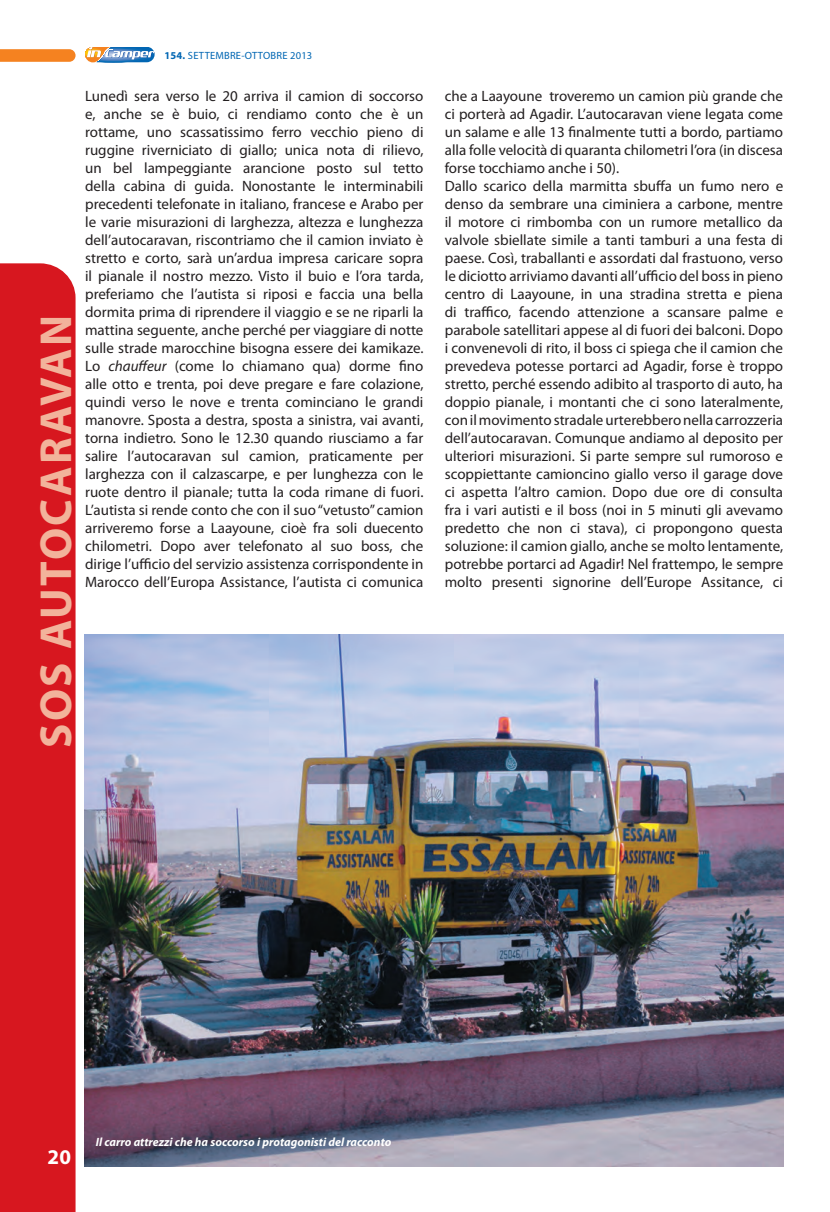
<style>
.page{position:relative;width:830px;height:1212px;background:#fff}
.page>*{position:absolute;margin:0;border:0;box-sizing:border-box;transform-origin:0 0}
.t1{font:700 45px "Myriad Pro";letter-spacing:.05em;color:#f2b39b}
.t2{font:700 21px "Myriad Pro";color:#fff}
.Normale{font:15px/18px "Myriad Pro";color:#231f20;text-align:justify}
.t3{font:italic 700 12px "Myriad Pro";color:#fff}
.t4{font:10.5px "Myriad Pro";letter-spacing:.02em;color:#0166b3}
.s1{font-weight:700}
.s2{font-style:italic}
</style>
<div class="page">
<svg style="left:85px;top:47px;width:69px;height:15px"></svg>
<svg style="left:0;top:49px;width:75px;height:13px"></svg>
<div style="left:0;top:263px;width:75px;height:949px;background:#d7171f"></div>
<img style="left:84px;top:635px;width:698px;height:532px">
<h1 class="t1" style="left:26px;top:748px;width:435px;rotate:-90deg">SOS AUTOCARAVAN</h1>
<p class="t4" style="left:164px;top:49px;width:149px"><span class="s1">154.</span> SETTEMBRE-OTTOBRE 2013</p>
<p class="Normale" style="left:85px;top:87px;width:340px">Lunedì sera verso le 20 arriva il camion di soccorso e, anche se è buio, ci rendiamo conto che è un rottame, uno scassatissimo ferro vecchio pieno di ruggine riverniciato di giallo; unica nota di rilievo, un bel lampeggiante arancione posto sul tetto della cabina di guida. Nonostante le interminabili precedenti telefonate in italiano, francese e Arabo per le varie misurazioni di larghezza, altezza e lunghezza dell’autocaravan, riscontriamo che il camion inviato è stretto e corto, sarà un’ardua impresa caricare sopra il pianale il nostro mezzo. Visto il buio e l’ora tarda, preferiamo che l’autista si riposi e faccia una bella dormita prima di riprendere il viaggio e se ne riparli la mattina seguente, anche perché per viaggiare di notte sulle strade marocchine bisogna essere dei kamikaze.<br>Lo <span class="s2">chauffeur</span> (come lo chiamano qua) dorme fino alle otto e trenta, poi deve pregare e fare colazione, quindi verso le nove e trenta cominciano le grandi manovre. Sposta a destra, sposta a sinistra, vai avanti, torna indietro. Sono le 12.30 quando riusciamo a far salire l’autocaravan sul camion, praticamente per larghezza con il calzascarpe, e per lunghezza con le ruote dentro il pianale; tutta la coda rimane di fuori.<br>L’autista si rende conto che con il suo “vetusto” camion arriveremo forse a Laayoune, cioè fra soli duecento chilometri. Dopo aver telefonato al suo boss, che dirige l’ufficio del servizio assistenza corrispondente in Marocco dell’Europa Assistance, l’autista ci comunica</p>
<p class="Normale" style="left:444px;top:87px;width:340px">che a Laayoune troveremo un camion più grande che ci porterà ad Agadir. L’autocaravan viene legata come un salame e alle 13 finalmente tutti a bordo, partiamo alla folle velocità di quaranta chilometri l’ora (in discesa forse tocchiamo anche i 50).</p>
<p class="Normale" style="left:444px;top:177px;width:340px">Dallo scarico della marmitta sbuffa un fumo nero e denso da sembrare una ciminiera a carbone, mentre il motore ci rimbomba con un rumore metallico da valvole sbiellate simile a tanti tamburi a una festa di paese. Così, traballanti e assordati dal frastuono, verso le diciotto arriviamo davanti all’ufficio del boss in pieno centro di Laayoune, in una stradina stretta e piena di traffico, facendo attenzione a scansare palme e parabole satellitari appese al di fuori dei balconi. Dopo i convenevoli di rito, il boss ci spiega che il camion che prevedeva potesse portarci ad Agadir, forse è troppo stretto, perché essendo adibito al trasporto di auto, ha doppio pianale, i montanti che ci sono lateralmente, con il movimento stradale urterebbero nella carrozzeria dell’autocaravan. Comunque andiamo al deposito per ulteriori misurazioni. Si parte sempre sul rumoroso e scoppiettante camioncino giallo verso il garage dove ci aspetta l’altro camion. Dopo due ore di consulta fra i vari autisti e il boss (noi in 5 minuti gli avevamo predetto che non ci stava), ci propongono questa soluzione: il camion giallo, anche se molto lentamente, potrebbe portarci ad Agadir! Nel frattempo, le sempre molto presenti signorine dell’Europe Assitance, ci</p>
<h2 class="t2" style="left:44px;top:1142px;width:26px">2020</h2>
<h2 class="t2" style="left:47px;top:1143px;width:25px">20</h2>
<p class="t3" style="left:96px;top:1135px;width:297px">Il carro attrezzi che ha soccorso i protagonisti del racconto</p>
</div>
